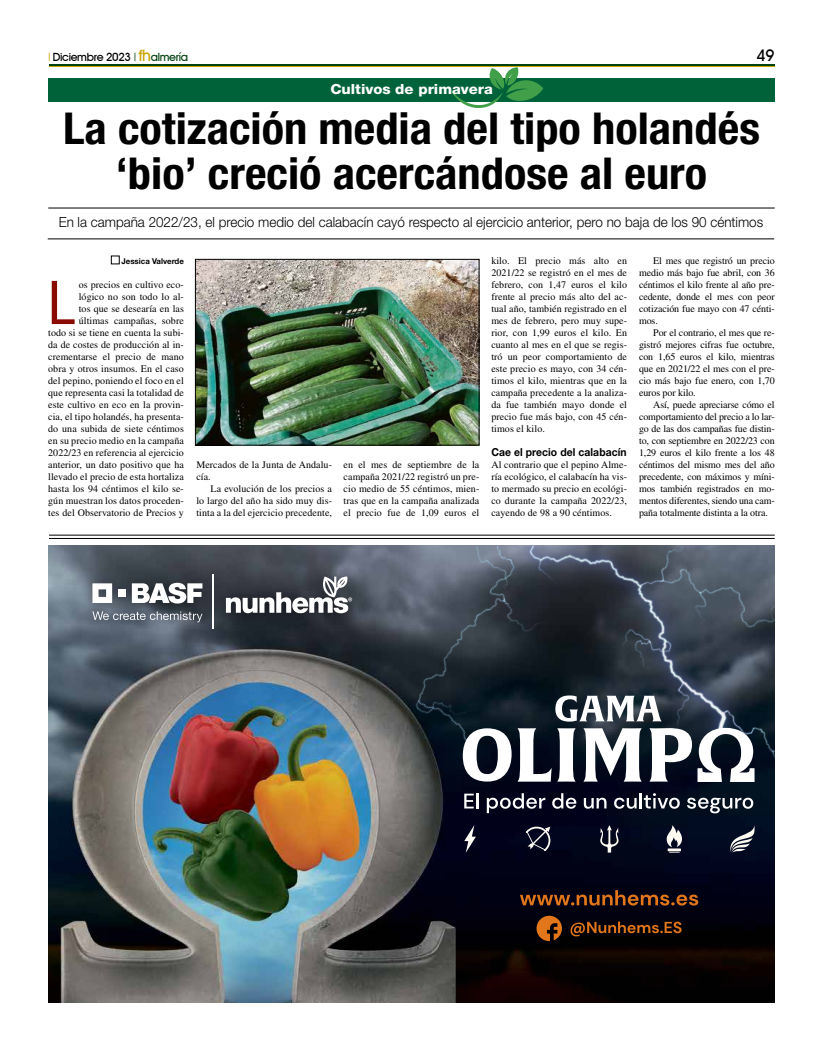
<style>
.page{position:relative;width:823px;height:1049px;background:#fff}
.page>*{position:absolute;margin:0;border:0;box-sizing:border-box;transform-origin:0 0}
.t1{font:condensed 60.4px "Helvetica Neue LT Std";color:#8a0900}
.t2{font:700 condensed 44px/45px "Helvetica Neue LT Std";color:#000;text-align:center;scale:1.06 1}
.t3{font:500 16px "Avant Garde IT Cby BT";color:#000}
.t4{font:300 14px "Helvetica Neue LT Std";color:#000;scale:.96 1}
.t5{font:800 14px "Helvetica Neue LT Std";color:#fff;scale:1.06 1}
.t6{font:500 11.3px "Avant Garde IT Cby BT";letter-spacing:-.03em;color:#000}
.t7{font:700 11px "Helvetica Neue LT Std";letter-spacing:.01em;color:#000;scale:.94 1}
.t8{font:10px/12px "Times LT Std";letter-spacing:.01em;color:#000;text-align:justify}
.t9{font:700 8px "Helvetica Neue LT Std";color:#000}
.s1{font-family:"Helvetica Neue LT Std";font-weight:400;font-stretch:condensed;color:#c9a300}
.s2{font-family:"Helvetica Neue LT Std";font-weight:400;font-stretch:condensed;color:#004110}
.s3{font-size:15.7px;color:#c9a300}
.s4{color:#004110}
</style>
<div class="page">
<hr style="left:49px;top:65px;width:725px;height:1px;background:#004110">
<hr style="left:49px;top:67px;width:725px;height:1px;background:#c9a300">
<div style="left:48px;top:78px;width:726px;height:23px;background:#006238"></div>
<svg style="left:449px;top:67px;width:94px;height:41px"></svg>
<div style="left:111px;top:256px;width:8px;height:8px;border:1px solid #000"></div>
<img style="left:197px;top:261px;width:280px;height:182px">
<div style="left:195px;top:259px;width:284px;height:186px;border:1px solid #000"></div>
<hr style="left:48px;top:208px;width:726px;height:1px;background:#000">
<hr style="left:48px;top:239px;width:725px;height:1px;background:#000">
<img style="left:48px;top:546px;width:726px;height:456px">
<svg style="left:727px;top:825px;width:27px;height:27px"></svg>
<svg style="left:464px;top:825px;width:11px;height:28px"></svg>
<svg style="left:525px;top:827px;width:25px;height:24px"></svg>
<svg style="left:599px;top:825px;width:19px;height:27px"></svg>
<svg style="left:666px;top:825px;width:15px;height:28px"></svg>
<img style="left:391px;top:546px;width:383px;height:225px">
<svg style="left:517px;top:728px;width:34px;height:54px"></svg>
<svg style="left:557px;top:728px;width:18px;height:54px"></svg>
<svg style="left:583px;top:728px;width:58px;height:54px"></svg>
<svg style="left:649px;top:728px;width:42px;height:54px"></svg>
<svg style="left:462px;top:728px;width:49px;height:53px"></svg>
<svg style="left:697px;top:728px;width:57px;height:54px"></svg>
<svg style="left:555px;top:695px;width:106px;height:27px"></svg>
<svg style="left:464px;top:793px;width:14px;height:15px"></svg>
<svg style="left:486px;top:793px;width:59px;height:20px"></svg>
<svg style="left:552px;top:793px;width:24px;height:16px"></svg>
<svg style="left:583px;top:798px;width:23px;height:11px"></svg>
<svg style="left:613px;top:793px;width:66px;height:16px"></svg>
<svg style="left:686px;top:798px;width:66px;height:15px"></svg>
<svg style="left:519px;top:890px;width:178px;height:15px;background:#4c2815"></svg>
<svg style="left:570px;top:921px;width:111px;height:15px;background:#44240d"></svg>
<svg style="left:536px;top:916px;width:25px;height:25px"></svg>
<img style="left:75px;top:557px;width:294px;height:89px">
<svg style="left:92px;top:583px;width:20px;height:20px"></svg>
<div style="left:118px;top:589px;width:8px;height:8px;background:#fff"></div>
<svg style="left:132px;top:583px;width:70px;height:20px"></svg>
<svg style="left:92px;top:611px;width:110px;height:11px"></svg>
<svg style="left:226px;top:576px;width:126px;height:38px"></svg>
<hr style="left:212px;top:574px;width:1px;height:55px;background:#fff">
<hr style="left:49px;top:535px;width:725px;height:1px;background:#000">
<hr style="left:49px;top:538px;width:725px;height:1px;background:#000">
<p class="t6" style="left:48px;top:50px;width:141px"><span class="s1">|</span> Diciembre 2023 <span class="s2">|</span> <span class="s3">fh</span><span class="s4">almería</span></p>
<h3 class="t3" style="left:756px;top:46px;width:20px">49</h3>
<h3 class="t5" style="left:330px;top:81px;width:155px">Cultivos de primavera</h3>
<h2 class="t2" style="left:63px;top:105px;width:658px">La cotización media del tipo holandés ‘bio’ creció acercándose al euro</h2>
<h3 class="t4" style="left:59px;top:213px;width:735px">En la campaña 2022/23, el precio medio del calabacín cayó respecto al ejercicio anterior, pero no baja de los 90 céntimos</h3>
<p class="t9" style="left:121px;top:256px;width:64px">Jessica Valverde</p>
<h1 class="t1" style="left:48px;top:268px;width:28px">L</h1>
<p class="t8" style="left:48px;top:279px;width:137px;text-align:right">os precios en cultivo eco-<br>lógico no son todo lo al-<br>tos que se desearía en las últimas campañas, sobre<br>todo si se tiene en cuenta la subi&shy;da de costes de producción al in&shy;crementarse el precio de mano obra y otros insumos. En el caso del pepino, poniendo el foco en el que representa casi la totalidad de este cultivo en eco en la provin&shy;cia, el tipo holandés, ha presenta&shy;do una subida de siete céntimos en su precio medio en la campaña<br>2022/23 en referencia al ejercicio anterior, un dato positivo que ha llevado el precio de esta hortaliza hasta los 94 céntimos el kilo se&shy;gún muestran los datos proceden&shy;tes del Observatorio de Precios y</p>
<p class="t8" style="left:196px;top:459px;width:137px">Mercados de la Junta de Andalu&shy;cía.</p>
<p class="t8" style="left:196px;top:483px;width:137px;text-indent:14px">La evolución de los precios a lo largo del año ha sido muy dis&shy;tinta a la del ejercicio precedente,</p>
<p class="t8" style="left:343px;top:459px;width:137px">en el mes de septiembre de la campaña 2021/22 registró un pre&shy;cio medio de 55 céntimos, mien&shy;tras que en la campaña analizada el precio fue de 1,09 euros el</p>
<p class="t8" style="left:491px;top:255px;width:137px">kilo. El precio más alto en 2021/22 se registró en el mes de febrero, con 1,47 euros el kilo frente al precio más alto del ac&shy;tual año, también registrado en el mes de febrero, pero muy supe&shy;rior, con 1,99 euros el kilo. En cuanto al mes en el que se regis&shy;tró un peor comportamiento de este precio es mayo, con 34 cén&shy;timos el kilo, mientras que en la campaña precedente a la analiza&shy;da fue también mayo donde el precio fue más bajo, con 45 cén&shy;timos el kilo.</p>
<p class="t7" style="left:491px;top:445px;width:145px">Cae el precio del calabacín</p>
<p class="t8" style="left:491px;top:459px;width:137px">Al contrario que el pepino Alme&shy;ría ecológico, el calabacín ha vis&shy;to mermado su precio en ecológi&shy;co durante la campaña 2022/23, cayendo de 98 a 90 céntimos.</p>
<p class="t8" style="left:638px;top:255px;width:137px;text-indent:14px">El mes que registró un precio medio más bajo fue abril, con 36 céntimos el kilo frente al año pre&shy;cedente, donde el mes con peor cotización fue mayo con 47 cénti&shy;mos.</p>
<p class="t8" style="left:638px;top:327px;width:137px;text-indent:14px">Por el contrario, el mes que re&shy;gistró mejores cifras fue octubre, con 1,65 euros el kilo, mientras que en 2021/22 el mes con el pre&shy;cio más bajo fue enero, con 1,70 euros por kilo.</p>
<p class="t8" style="left:638px;top:399px;width:137px;text-indent:14px">Así, puede apreciarse cómo el comportamiento del precio a lo lar&shy;go de las dos campañas fue distin&shy;to, con septiembre en 2022/23 con 1,29 euros el kilo frente a los 48 céntimos del mismo mes del año precedente, con máximos y míni&shy;mos también registrados en mo&shy;mentos diferentes, siendo una cam&shy;paña totalmente distinta a la otra.</p>
</div>
